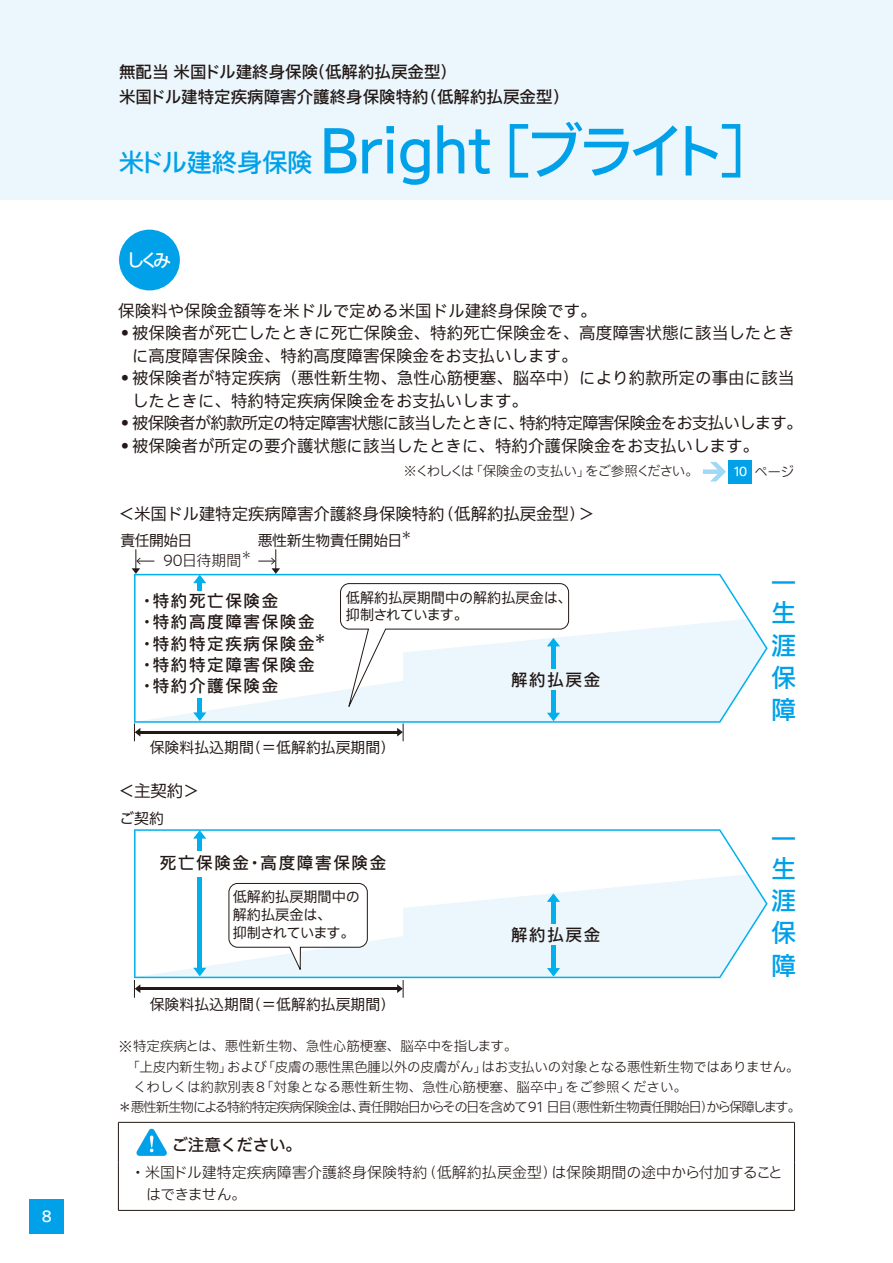
<style>
.page{position:relative;width:893px;height:1263px;background:#fff}
.page>*{position:absolute;margin:0;border:0;box-sizing:border-box;transform-origin:0 0}
.t1{font:500 58.2px "Iwa UCDA Goth Std";letter-spacing:-.03em;color:#00a1e9}
.t2{font:500 25.5px "Iwa UCDA Goth Std";letter-spacing:-.015em;color:#00a1e9}
.t3{font:500 24.9px/32.4px "Iwa UCDA Goth Std";color:#00a1e9}
.t4{font:500 18px "Iwa UCDA Goth Std";color:#fff}
.t5{font:16.5px/22.5px "Iwa UCDA Goth Std R2";color:#231916}
.t6{font:500 16.5px/21.3px "Iwa UCDA Goth Std";letter-spacing:.1em;color:#231916}
.t7{font:500 16.5px/24.8px "Iwa UCDA Goth Std";color:#231916}
.t8{font:16.5px "Iwa UCDA Goth Std R2";letter-spacing:-.05em;color:#231916}
.t9{font:500 16.5px "Iwa UCDA Goth Std";letter-spacing:-.015em;color:#231916}
.t10{font:300 15px/22.5px "Iwa UCDA Goth Std";letter-spacing:.005em;color:#231916}
.t11{font:500 15px "Iwa UCDA Goth Std";color:#fff}
.t12{font:14.85px "Iwa UCDA Goth Std R2";color:#231916}
.t13{font:14.85px "Iwa UCDA Goth Std R2";letter-spacing:-.03em;color:#231916}
.t14{font:300 14.85px "Iwa UCDA Goth Std";color:#231916}
.t15{font:14.1px/17.9px "Iwa UCDA Goth Std R2";color:#231916}
.t16{font:300 13.8px "Iwa UCDA Goth Std";color:#231916}
.t17{font:300 13.5px "Iwa UCDA Goth Std";color:#231916}
.t18{font:300 13.5px "Iwa UCDA Goth Std";letter-spacing:-.075em;color:#231916}
.t19{font:300 13.5px "Iwa UCDA Goth Std";letter-spacing:-.02em;color:#231916}
.t20{font:300 13.5px "Iwa UCDA Goth Std";letter-spacing:-.06em;color:#231916}
.t21{font:300 10.65px "Iwa UCDA Goth Std";color:#231916}
.t22{font:10.65px "Iwa UCDA Goth Std R2";color:#231916}
.s1{font-weight:500;font-size:12px;color:#fff}
.s2{font-size:14.85px}
</style>
<div class="page">
<div style="left:0;top:0;width:893px;height:200px;background:#ebf6fd"></div>
<div style="left:119px;top:230px;width:61px;height:60px;background:#00a1e9;border-radius:50%"></div>
<svg style="left:703px;top:462px;width:23px;height:19px"></svg>
<div style="left:728px;top:460px;width:24px;height:23px;background:#00a1e9"></div>
<svg style="left:134px;top:574px;width:634px;height:149px"></svg>
<div style="left:141px;top:591px;width:137px;height:106px;background:#fff"></div>
<hr style="left:140px;top:731px;width:259px;height:2px;background:#231916">
<svg style="left:134px;top:723px;width:6px;height:18px"></svg>
<svg style="left:340px;top:583px;width:229px;height:158px"></svg>
<div style="left:510px;top:669px;width:91px;height:21px;background:#ebf6fd"></div>
<svg style="left:132px;top:549px;width:22px;height:25px"></svg>
<svg style="left:258px;top:549px;width:22px;height:25px"></svg>
<svg style="left:134px;top:829px;width:634px;height:149px"></svg>
<div style="left:150px;top:851px;width:268px;height:26px;background:#fff"></div>
<hr style="left:140px;top:988px;width:259px;height:2px;background:#231916">
<svg style="left:134px;top:980px;width:6px;height:18px"></svg>
<svg style="left:397px;top:980px;width:7px;height:18px"></svg>
<div style="left:551px;top:899px;width:5px;height:71px;background:#00afec"></div>
<svg style="left:547px;top:893px;width:13px;height:9px"></svg>
<svg style="left:547px;top:968px;width:13px;height:8px"></svg>
<div style="left:510px;top:925px;width:91px;height:20px;background:#ebf6fd"></div>
<svg style="left:228px;top:882px;width:140px;height:91px"></svg>
<hr style="left:118px;top:1122px;width:677px;height:1px;background:#231916">
<hr style="left:118px;top:1122px;width:1px;height:40px;background:#231916">
<hr style="left:794px;top:1122px;width:1px;height:40px;background:#231916">
<hr style="left:118px;top:1162px;width:1px;height:48px;background:#231916">
<hr style="left:794px;top:1162px;width:1px;height:48px;background:#231916">
<hr style="left:118px;top:1210px;width:677px;height:1px;background:#231916">
<svg style="left:136px;top:1129px;width:31px;height:27px"></svg>
<div style="left:30px;top:1199px;width:34px;height:34px;background:#00a1e9"></div>
<p class="t11" style="left:42px;top:1205px;width:12px">8</p>
<p class="t7" style="left:119px;top:59px;width:451px">無配当 米国ドル建終身保険(低解約払戻金型)<br>米国ドル建特定疾病障害介護終身保険特約（低解約払戻金型）</p>
<h2 class="t2" style="left:119px;top:144px;width:195px">米ドル建終身保険</h2>
<h1 class="t1" style="left:319px;top:108px;width:459px">Bright［ブライト］</h1>
<p class="t4" style="left:127px;top:247px;width:46px">しくみ</p>
<p class="t5" style="left:118px;top:298px;width:480px">保険料や保険金額等を米ドルで定める米国ドル建終身保険です。</p>
<p class="t5" style="left:132px;top:321px;width:664px;text-indent:-12px">•被保険者が死亡したときに死亡保険金、特約死亡保険金を、高度障害状態に該当したときに高度障害保険金、特約高度障害保険金をお支払いします。</p>
<p class="t5" style="left:132px;top:366px;width:664px;text-indent:-12px">•被保険者が特定疾病（悪性新生物、急性心筋梗塞、脳卒中）により約款所定の事由に該当したときに、特約特定疾病保険金をお支払いします。</p>
<p class="t8" style="left:120px;top:411px;width:684px">• 被保険者が約款所定の特定障害状態に該当したときに、特約特定障害保険金をお支払いします。</p>
<p class="t5" style="left:120px;top:433px;width:640px">•被保険者が所定の要介護状態に該当したときに、特約介護保険金をお支払いします。</p>
<p class="t20" style="left:404px;top:461px;width:297px">※くわしくは「保険金の支払い」をご参照ください。</p>
<p class="t16" style="left:733px;top:462px;width:63px"><span class="s1">10</span> ページ</p>
<p class="t5" style="left:118px;top:502px;width:479px">＜米国ドル建特定疾病障害介護終身保険特約（低解約払戻金型）＞</p>
<p class="t12" style="left:120px;top:530px;width:74px">責任開始日</p>
<p class="t13" style="left:258px;top:530px;width:146px">悪性新生物責任開始日</p>
<p class="t22" style="left:401px;top:527px;width:12px">＊</p>
<p class="t14" style="left:163px;top:550px;width:80px">90日待期間</p>
<p class="t21" style="left:241px;top:548px;width:12px">＊</p>
<p class="t6" style="left:139px;top:589px;width:189px">・特約死亡保険金<br>・特約高度障害保険金・特約特定疾病保険金<sup>＊</sup>・特約特定障害保険金・特約介護保険金</p>
<p class="t15" style="left:346px;top:587px;width:227px">低解約払戻期間中の解約払戻金は、抑制されています。</p>
<p class="t6" style="left:511px;top:668px;width:91px">解約払戻金</p>
<p class="t12" style="left:150px;top:737px;width:247px">保険料払込期間（＝低解約払戻期間）</p>
<p class="t5" style="left:118px;top:779px;width:83px">＜主契約＞</p>
<p class="t12" style="left:119px;top:808px;width:46px">ご契約</p>
<p class="t6" style="left:160px;top:851px;width:228px">死亡保険金・高度障害保険金</p>
<p class="t15" style="left:233px;top:887px;width:129px">低解約払戻期間中の解約払戻金は、<br>抑制されています。</p>
<p class="t12" style="left:150px;top:993px;width:247px">保険料払込期間（＝低解約払戻期間）</p>
<p class="t6" style="left:511px;top:923px;width:91px">解約払戻金</p>
<h3 class="t3" style="left:771px;top:568px;width:25px;line-height:28.7px">一生</h3>
<h3 class="t3" style="left:771px;top:627px;width:26px;text-align:justify">涯保障</h3>
<h3 class="t3" style="left:771px;top:823px;width:25px;line-height:28.7px">一生</h3>
<h3 class="t3" style="left:771px;top:883px;width:26px;text-align:justify">涯保障</h3>
<p class="t17" style="left:118px;top:1037px;width:400px"><span class="s2">※</span>特定疾病とは、悪性新生物、急性心筋梗塞、脳卒中を指します。</p>
<p class="t19" style="left:126px;top:1057px;width:675px">「上皮内新生物」および「皮膚の悪性黒色腫以外の皮膚がん」はお支払いの対象となる悪性新生物ではありません。</p>
<p class="t17" style="left:133px;top:1077px;width:555px">くわしくは約款別表8「対象となる悪性新生物、急性心筋梗塞、脳卒中」をご参照ください。</p>
<p class="t18" style="left:118px;top:1097px;width:684px">＊悪性新生物による特約特定疾病保険金は、責任開始日からその日を含めて91 日目（悪性新生物責任開始日）から保障します。</p>
<p class="t9" style="left:172px;top:1132px;width:132px">ご注意ください。</p>
<p class="t10" style="left:146px;top:1160px;width:638px;text-indent:-15px">・米国ドル建特定疾病障害介護終身保険特約（低解約払戻金型）は保険期間の途中から付加することはできません。</p>
</div>
